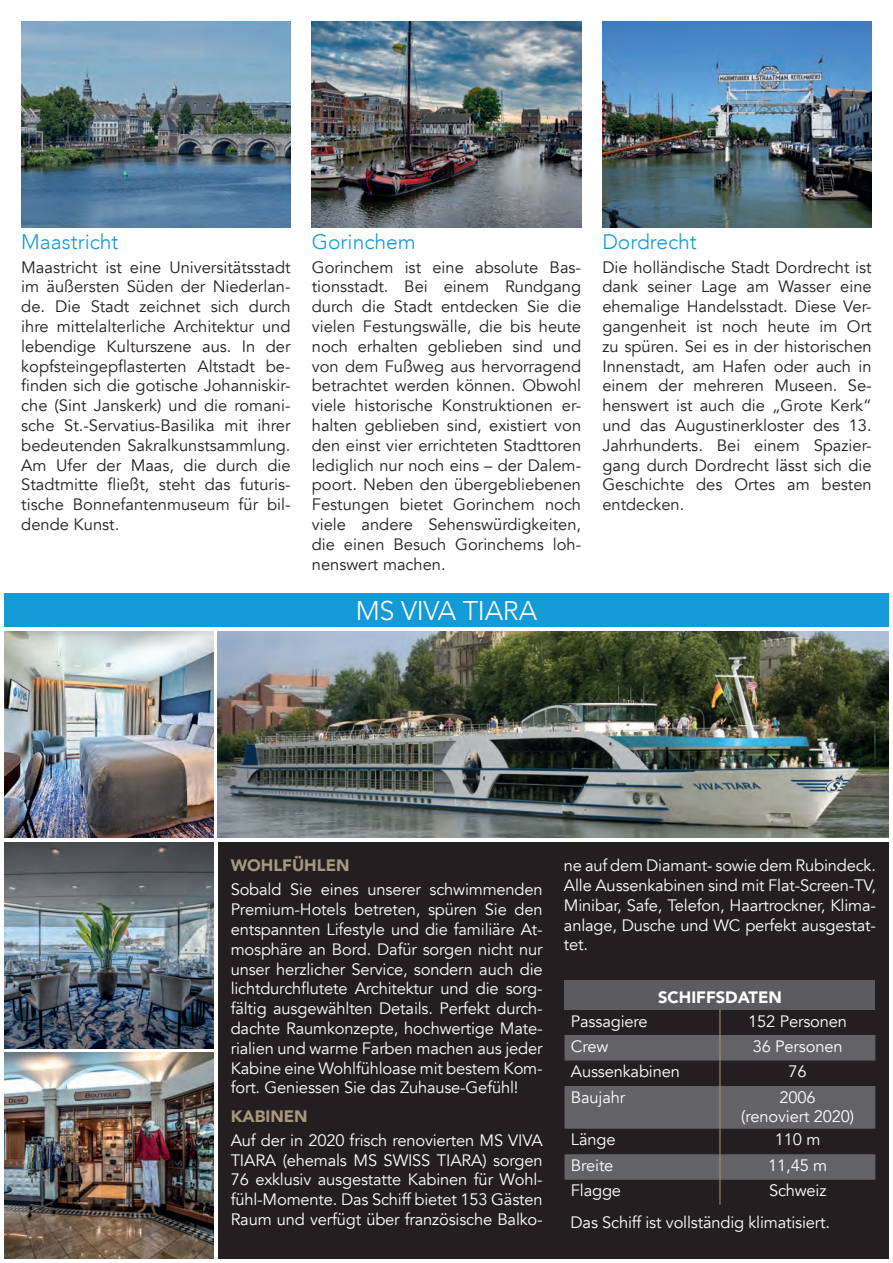
<style>
.page{position:relative;width:893px;height:1263px;background:#fff}
.page>*{position:absolute;margin:0;border:0;box-sizing:border-box;transform-origin:0 0}
.t1{font:300 27px "Avenir";letter-spacing:-.01em;color:#fff}
.t2{font:300 21px "Avenir";color:#149ad7}
.t3{font:16.5px/19.8px "Avenir";color:#231f20;text-align:justify}
.t4{font:16.5px/19.8px "Avenir";letter-spacing:-.01em;color:#fff;text-align:justify}
.t5{font:900 16.5px "Avenir";color:#a8987d}
.t6{font:900 16.5px "Avenir";color:#fff}
</style>
<div class="page">
<img style="left:21px;top:21px;width:270px;height:206px">
<img style="left:312px;top:21px;width:269px;height:206px">
<img style="left:602px;top:21px;width:270px;height:206px">
<div style="left:218px;top:842px;width:671px;height:417px;background:#231f20"></div>
<img style="left:218px;top:631px;width:671px;height:207px">
<img style="left:4px;top:631px;width:210px;height:207px">
<img style="left:4px;top:842px;width:210px;height:206px">
<img style="left:4px;top:1052px;width:210px;height:207px">
<div style="left:565px;top:980px;width:310px;height:29px;background:#5c5c5f"></div>
<svg style="left:565px;top:1009px;width:310px;height:196px"></svg>
<div style="left:4px;top:593px;width:885px;height:34px;background:#149ad7"></div>
<p class="t2" style="left:21px;top:229px;width:99px">Maastricht</p>
<p class="t3" style="left:21px;top:257px;width:271px">Maastricht ist eine Universitätsstadt im äußersten Süden der Niederlan&shy;de. Die Stadt zeichnet sich durch ihre mittelalterliche Architektur und lebendige Kulturszene aus. In der kopfsteingepflasterten Altstadt be&shy;finden sich die gotische Johanniskir&shy;che (Sint Janskerk) und die romani&shy;sche St.-Servatius-Basilika mit ihrer bedeutenden Sakralkunstsammlung.<br>Am Ufer der Maas, die durch die Stadtmitte fließt, steht das futuris&shy;tische Bonnefantenmuseum für bil&shy;dende Kunst.</p>
<p class="t2" style="left:312px;top:229px;width:105px">Gorinchem</p>
<p class="t3" style="left:312px;top:257px;width:271px">Gorinchem ist eine absolute Bas&shy;tionsstadt. Bei einem Rundgang durch die Stadt entdecken Sie die vielen Festungswälle, die bis heute noch erhalten geblieben sind und von dem Fußweg aus hervorragend betrachtet werden können. Obwohl viele historische Konstruktionen er&shy;halten geblieben sind, existiert von den einst vier errichteten Stadttoren lediglich nur noch eins – der Dalem&shy;poort. Neben den übergebliebenen Festungen bietet Gorinchem noch viele andere Sehenswürdigkeiten, die einen Besuch Gorinchems loh&shy;nenswert machen.</p>
<h1 class="t1" style="left:356px;top:595px;width:183px">MS VIVA TIARA</h1>
<p class="t2" style="left:602px;top:229px;width:96px">Dordrecht</p>
<p class="t3" style="left:602px;top:257px;width:271px">Die holländische Stadt Dordrecht ist dank seiner Lage am Wasser eine ehemalige Handelsstadt. Diese Ver&shy;gangenheit ist noch heute im Ort zu spüren. Sei es in der historischen Innenstadt, am Hafen oder auch in einem der mehreren Museen. Se&shy;henswert ist auch die „Grote Kerk“ und das Augustinerkloster des 13.<br>Jahrhunderts. Bei einem Spazier&shy;gang durch Dordrecht lässt sich die Geschichte des Ortes am besten entdecken.</p>
<p class="t5" style="left:231px;top:851px;width:120px">WOHLFÜHLEN</p>
<p class="t4" style="left:231px;top:880px;width:314px">Sobald Sie eines unserer schwimmenden Premium-Hotels betreten, spüren Sie den entspannten Lifestyle und die familiäre At&shy;mosphäre an Bord. Dafür sorgen nicht nur unser herzlicher Service, sondern auch die lichtdurchflutete Architektur und die sorg&shy;fältig ausgewählten Details. Perfekt durch&shy;dachte Raumkonzepte, hochwertige Mate&shy;rialien und warme Farben machen aus jeder Kabine eine Wohlfühloase mit bestem Kom&shy;fort. Geniessen Sie das Zuhause-Gefühl!</p>
<p class="t5" style="left:231px;top:1102px;width:79px">KABINEN</p>
<p class="t4" style="left:231px;top:1130px;width:314px">Auf der in 2020 frisch renovierten MS VIVA TIARA (ehemals MS SWISS TIARA) sorgen 76 exklusiv ausgestatte Kabinen für Wohl&shy;fühl-Momente. Das Schiff bietet 153 Gästen Raum und verfügt über französische Balko-</p>
<p class="t4" style="left:564px;top:856px;width:314px">ne auf dem Diamant- sowie dem Rubindeck.<br>Alle Aussenkabinen sind mit Flat-Screen-TV, Minibar, Safe, Telefon, Haartrockner, Klima&shy;anlage, Dusche und WC perfekt ausgestat&shy;tet.</p>
<p class="t6" style="left:658px;top:983px;width:125px">SCHIFFSDATEN</p>
<p class="t4" style="left:571px;top:1011px;width:78px">Passagiere</p>
<p class="t4" style="left:748px;top:1011px;width:100px">152 Personen</p>
<p class="t4" style="left:571px;top:1036px;width:39px">Crew</p>
<p class="t4" style="left:753px;top:1036px;width:91px">36 Personen</p>
<p class="t4" style="left:571px;top:1062px;width:110px">Aussenkabinen</p>
<p class="t4" style="left:789px;top:1062px;width:20px">76</p>
<p class="t4" style="left:571px;top:1087px;width:56px">Baujahr</p>
<p class="t4" style="left:741px;top:1087px;width:114px;text-align:center">2006<br>(renoviert 2020)</p>
<p class="t4" style="left:571px;top:1130px;width:46px">Länge</p>
<p class="t4" style="left:775px;top:1130px;width:47px">110 m</p>
<p class="t4" style="left:571px;top:1155px;width:44px">Breite</p>
<p class="t4" style="left:768px;top:1155px;width:60px">11,45 m</p>
<p class="t4" style="left:571px;top:1181px;width:52px">Flagge</p>
<p class="t4" style="left:571px;top:1175px;width:261px;line-height:31.5px;text-align:right">Schweiz<br>Das Schiff ist vollständig klimatisiert.</p>
</div>
